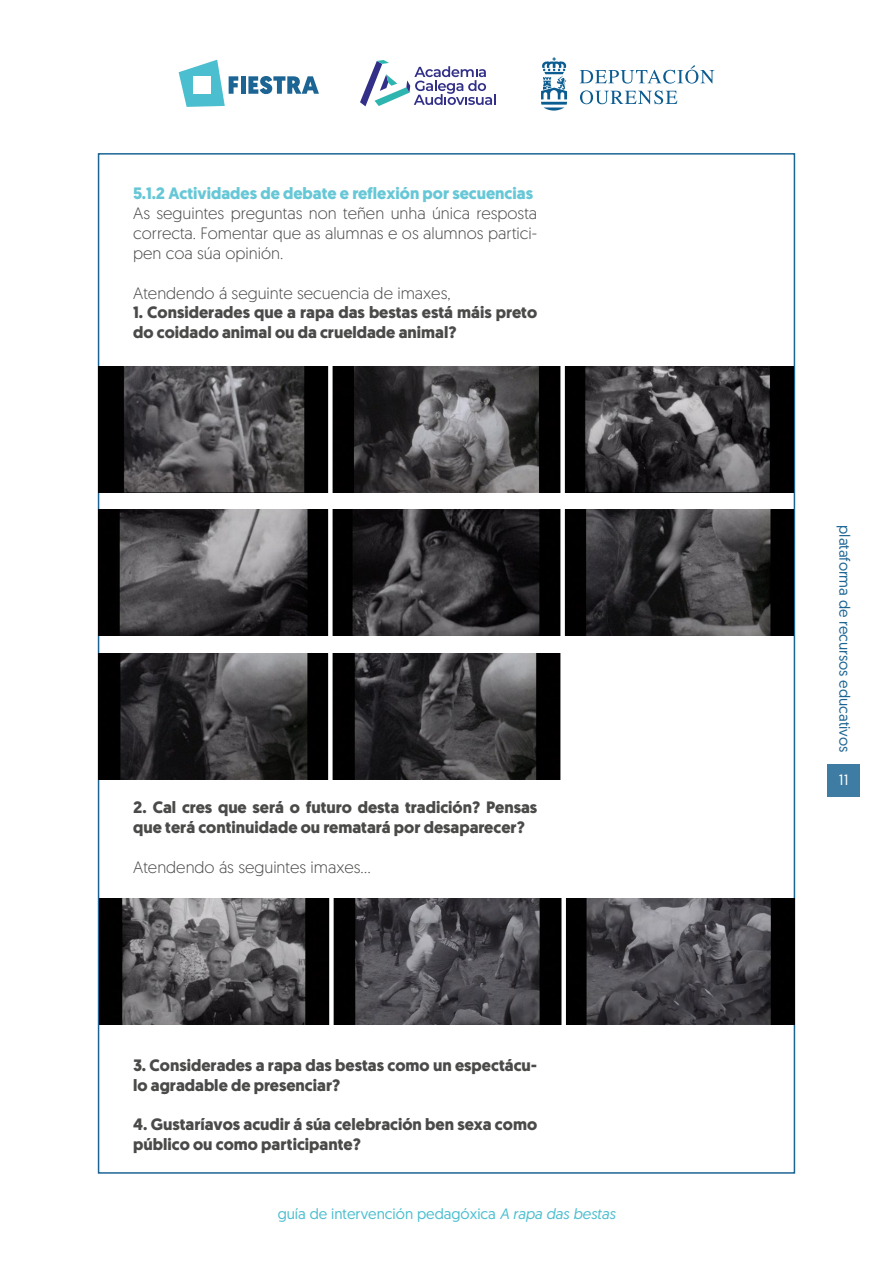
<style>
.page{position:relative;width:893px;height:1263px;background:#fff}
.page>*{position:absolute;margin:0;border:0;box-sizing:border-box;transform-origin:0 0}
.t1{font:700 16.5px/19.8px "Geomanist";color:#4a4a49}
.t2{font:300 16.5px/19.8px "Geomanist";color:#4a4a49;text-align:justify}
.t3{font:700 16.5px "Geomanist";color:#66c7d6}
.t4{font:15px "Geomanist";color:#4bbecf}
.t5{font:15px "Geomanist";color:#1b6493}
.t6{font:15px "Geomanist";color:#fff}
.s1{font-style:italic}
</style>
<div class="page">
<div style="left:827px;top:764px;width:33px;height:33px;background:#3e7ca3"></div>
<svg style="left:360px;top:60px;width:136px;height:46px"></svg>
<svg style="left:179px;top:60px;width:59px;height:47px"></svg>
<div style="left:241px;top:76px;width:5px;height:18px;background:#1b6493"></div>
<svg style="left:248px;top:76px;width:71px;height:18px"></svg>
<svg style="left:541px;top:57px;width:173px;height:54px"></svg>
<img style="left:99px;top:366px;width:695px;height:126px">
<img style="left:100px;top:899px;width:695px;height:125px">
<img style="left:99px;top:510px;width:695px;height:125px">
<img style="left:99px;top:653px;width:461px;height:126px">
<div style="left:328px;top:357px;width:5px;height:144px;background:#fff"></div>
<div style="left:329px;top:890px;width:5px;height:143px;background:#fff"></div>
<div style="left:328px;top:501px;width:5px;height:143px;background:#fff"></div>
<div style="left:328px;top:644px;width:5px;height:144px;background:#fff"></div>
<div style="left:560px;top:357px;width:5px;height:144px;background:#fff"></div>
<div style="left:561px;top:890px;width:5px;height:143px;background:#fff"></div>
<div style="left:560px;top:501px;width:5px;height:143px;background:#fff"></div>
<p class="t3" style="left:133px;top:183px;width:401px">5.1.2 Actividades de debate e reflexión por secuencias</p>
<p class="t2" style="left:133px;top:203px;width:405px">As seguintes preguntas non teñen unha única resposta correcta. Fomentar que as alumnas e os alumnos partici&shy;pen coa súa opinión.</p>
<p class="t2" style="left:133px;top:282px;width:319px">Atendendo á seguinte secuencia de imaxes,</p>
<p class="t1" style="left:133px;top:303px;width:405px">1. Considerades que a rapa das bestas está máis preto do coidado animal ou da crueldade animal?</p>
<p class="t1" style="left:133px;top:798px;width:405px">2. Cal cres que será o futuro desta tradición? Pensas que terá continuidade ou rematará por desaparecer?</p>
<p class="t2" style="left:133px;top:856px;width:239px">Atendendo ás seguintes imaxes...</p>
<p class="t1" style="left:133px;top:1055px;width:405px">3. Considerades a rapa das bestas como un espectácu&shy;lo agradable de presenciar?</p>
<p class="t1" style="left:133px;top:1114px;width:405px">4. Gustaríavos acudir á súa celebración ben sexa como público ou como participante?</p>
<p class="t4" style="left:278px;top:1204px;width:339px">guía de intervención pedagóxica <span class="s1">A rapa das bestas</span></p>
<p class="t5" style="left:854px;top:525px;width:228px;rotate:90deg">plataforma de recursos educativos</p>
<p class="t6" style="left:839px;top:770px;width:11px">11</p>
</div>
